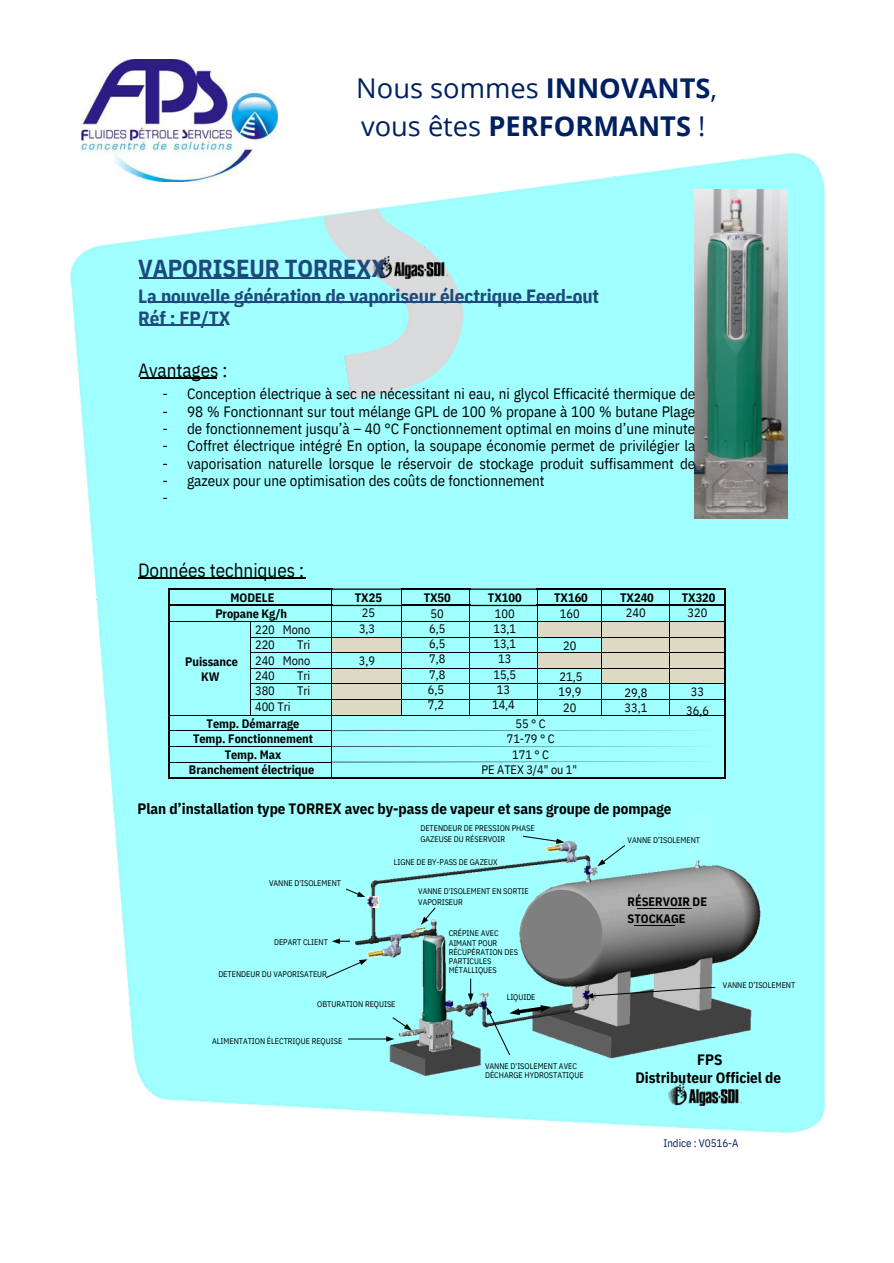
<style>
.page{position:relative;width:894px;height:1263px;background:#fff}
.page>*{position:absolute;margin:0;border:0;box-sizing:border-box;transform-origin:0 0}
.t1{font:27.3px/37.8px "Open Sans";color:#002060}
.t2{font:700 24.45px "IBM Plex Sans Cond";letter-spacing:-.005em;color:#1f497d}
.t3{font:700 19.05px/22.5px "IBM Plex Sans Cond";letter-spacing:-.005em;color:#1f497d}
.t4{font:19.05px "IBM Plex Sans Cond";letter-spacing:-.005em;color:#000}
.t5{font:15px/17.4px "IBM Plex Sans Cond";letter-spacing:-.005em;color:#000;text-align:justify}
.t6{font:700 15px/17.4px "IBM Plex Sans Cond";letter-spacing:-.005em;color:#000;text-align:center}
.t7{font:12.3px/15.3px "IBM Plex Sans Cond";color:#000;text-align:center}
.t8{font:700 12.3px/15.3px "IBM Plex Sans Cond";color:#000;text-align:center}
.t9{font:10.95px "IBM Plex Sans Cond";letter-spacing:-.005em;color:#002060}
.t10{font:8.1px/9.1px "IBM Plex Sans Cond";letter-spacing:-.005em;color:#000}
.s1{font-weight:700}
.s2{font-weight:400}
</style>
<div class="page">
<img style="left:81px;top:59px;width:196px;height:92px">
<img style="left:70px;top:151px;width:756px;height:982px">
<img style="left:295px;top:176px;width:188px;height:228px">
<img style="left:354px;top:819px;width:411px;height:261px">
<div style="left:680px;top:810px;width:36px;height:52px;background:#a5ffff"></div>
<img style="left:373px;top:256px;width:75px;height:23px">
<img style="left:668px;top:1083px;width:73px;height:23px">
<img style="left:694px;top:190px;width:93px;height:328px">
<hr style="left:140px;top:324px;width:84px;height:1px;background:#1f497d">
<hr style="left:140px;top:377px;width:76px;height:2px;background:#000">
<hr style="left:139px;top:277px;width:231px;height:1px;background:#1f497d">
<svg style="left:522px;top:836px;width:42px;height:8px"></svg>
<hr style="left:148px;top:301px;width:433px;height:1px;background:#1f497d">
<div style="left:521px;top:890px;width:81px;height:89px;background:#7f7f7f;border-radius:50%"></div>
<svg style="left:597px;top:845px;width:28px;height:21px"></svg>
<hr style="left:636px;top:908px;width:55px;height:1px;background:#000">
<hr style="left:634px;top:925px;width:40px;height:1px;background:#000">
<hr style="left:138px;top:577px;width:167px;height:2px;background:#000">
<hr style="left:170px;top:588px;width:161px;height:2px;background:#000">
<hr style="left:170px;top:605px;width:161px;height:1px;background:#000">
<hr style="left:170px;top:621px;width:80px;height:1px;background:#000">
<hr style="left:251px;top:621px;width:80px;height:1px;background:#000">
<hr style="left:251px;top:637px;width:80px;height:1px;background:#000">
<hr style="left:251px;top:652px;width:80px;height:1px;background:#000">
<hr style="left:251px;top:668px;width:80px;height:1px;background:#000">
<hr style="left:251px;top:684px;width:80px;height:1px;background:#000">
<hr style="left:251px;top:699px;width:80px;height:1px;background:#000">
<hr style="left:170px;top:715px;width:80px;height:1px;background:#000">
<svg style="left:250px;top:621px;width:1px;height:95px"></svg>
<hr style="left:251px;top:715px;width:80px;height:1px;background:#000">
<hr style="left:170px;top:730px;width:161px;height:1px;background:#000">
<hr style="left:170px;top:746px;width:161px;height:1px;background:#000">
<hr style="left:170px;top:762px;width:161px;height:1px;background:#000">
<svg style="left:168px;top:588px;width:2px;height:191px"></svg>
<hr style="left:170px;top:777px;width:161px;height:2px;background:#000">
<svg style="left:331px;top:588px;width:394px;height:191px;background:#9be1dd"></svg>
<svg style="left:346px;top:889px;width:32px;height:19px"></svg>
<svg style="left:326px;top:959px;width:41px;height:19px"></svg>
<svg style="left:331px;top:938px;width:19px;height:6px"></svg>
<svg style="left:348px;top:1017px;width:64px;height:25px;background:#95eaea"></svg>
<svg style="left:421px;top:907px;width:14px;height:18px"></svg>
<svg style="left:468px;top:978px;width:5px;height:24px"></svg>
<svg style="left:486px;top:1005px;width:65px;height:50px;background:#86cdcd"></svg>
<svg style="left:585px;top:987px;width:130px;height:11px"></svg>
<p class="t1" style="left:356px;top:69px;width:362px">Nous sommes <span class="s1">INNOVANTS</span>, vous êtes <span class="s1">PERFORMANTS</span> !</p>
<p class="t2" style="left:138px;top:252px;width:250px">VAPORISEUR TORREXX</p>
<p class="t3" style="left:138px;top:284px;width:462px">La nouvelle génération de vaporiseur électrique Feed-out<br>Réf : FP/TX</p>
<p class="t4" style="left:138px;top:357px;width:91px">Avantages :</p>
<p class="t5" style="left:162px;top:385px;width:7px">- - - - - - -</p>
<p class="t5" style="left:187px;top:385px;width:509px">Conception électrique à sec ne nécessitant ni eau, ni glycol Efficacité thermique de 98 % Fonctionnant sur tout mélange GPL de 100 % propane à 100 % butane Plage de fonctionnement jusqu’à – 40 °C Fonctionnement optimal en moins d’une minute Coffret électrique intégré En option, la soupape économie permet de privilégier la vaporisation naturelle lorsque le réservoir de stockage produit suffisamment de gazeux pour une optimisation des coûts de fonctionnement</p>
<p class="t4" style="left:138px;top:557px;width:167px">Données techniques :</p>
<p class="t8" style="left:215px;top:590px;width:73px">MODELE<br>Propane Kg/h</p>
<p class="t7" style="left:255px;top:622px;width:57px;text-align:left">220 Mono<br>220</p>
<p class="t7" style="left:255px;top:637px;width:57px;text-align:justify;text-indent:42px">Tri 240 Mono 240</p>
<p class="t8" style="left:185px;top:653px;width:54px">Puissance<br>KW</p>
<p class="t8" style="left:189px;top:716px;width:127px">Temp. Démarrage<br>Temp. Fonctionnement<br>Temp. Max<br>Branchement électrique</p>
<p class="t7" style="left:297px;top:668px;width:15px">Tri</p>
<p class="t7" style="left:255px;top:683px;width:21px">380</p>
<p class="t7" style="left:297px;top:683px;width:15px">Tri</p>
<p class="t7" style="left:255px;top:698px;width:37px">400 Tri</p>
<p class="t7" style="left:355px;top:590px;width:29px"><span class="s1">TX25<br></span>25<br>3,3</p>
<p class="t7" style="left:359px;top:653px;width:18px">3,9</p>
<p class="t7" style="left:423px;top:590px;width:29px"><span class="s1">TX50<br></span>50<br>6,5<br>6,5<br>7,8<br>7,8<br>6,5</p>
<p class="t7" style="left:427px;top:697px;width:18px">7,2</p>
<p class="t8" style="left:554px;top:590px;width:35px">TX160<br><span class="s2">160</span></p>
<p class="t7" style="left:563px;top:637px;width:15px">20</p>
<p class="t7" style="left:558px;top:669px;width:25px;text-align:left">21,5<br>19,9</p>
<p class="t7" style="left:563px;top:699px;width:15px">20</p>
<p class="t7" style="left:481px;top:716px;width:97px">55°C<br>71-79 ° C<br>171°C<br>PE ATEX 3/4" ou 1"</p>
<p class="t7" style="left:488px;top:590px;width:35px"><span class="s1">TX100<br></span>100<br>13,1<br>13,1<br>13<br>15,5<br>13</p>
<p class="t7" style="left:492px;top:697px;width:24px">14,4</p>
<p class="t8" style="left:620px;top:590px;width:35px">TX240<br><span class="s2">240</span></p>
<p class="t7" style="left:624px;top:684px;width:24px;text-align:left">29,8<br>33,1</p>
<p class="t6" style="left:137px;top:799px;width:535px">Plan d’installation type TORREX avec by-pass de vapeur et sans groupe de pompage</p>
<p class="t8" style="left:681px;top:590px;width:35px">TX320<br><span class="s2">320</span></p>
<p class="t7" style="left:690px;top:684px;width:15px">33</p>
<p class="t7" style="left:686px;top:702px;width:24px">36,6</p>
<p class="t10" style="left:269px;top:878px;width:74px">VANNE D'ISOLEMENT</p>
<p class="t10" style="left:420px;top:822px;width:116px;line-height:11.2px">DETENDEUR DE PRESSION PHASE<br>GAZEUSE DU RÉSERVOIR</p>
<p class="t10" style="left:393px;top:858px;width:105px">LIGNE DE BY-PASS DE GAZEUX</p>
<p class="t10" style="left:418px;top:885px;width:112px;line-height:11.2px">VANNE D'ISOLEMENT EN SORTIE<br>VAPORISEUR</p>
<p class="t10" style="left:274px;top:937px;width:55px">DEPART CLIENT</p>
<p class="t10" style="left:218px;top:970px;width:110px">DETENDEUR DU VAPORISATEUR</p>
<p class="t10" style="left:317px;top:1000px;width:80px">OBTURATION REQUISE</p>
<p class="t10" style="left:212px;top:1036px;width:132px">ALIMENTATION ÉLECTRIQUE REQUISE</p>
<p class="t10" style="left:448px;top:929px;width:71px">CRÉPINE AVEC<br>AIMANT POUR<br>RÉCUPÉRATION DES<br>PARTICULES<br>MÉTALLIQUES</p>
<p class="t10" style="left:506px;top:992px;width:30px">LIQUIDE</p>
<p class="t10" style="left:485px;top:1061px;width:100px">VANNE D'ISOLEMENT AVEC<br>DÉCHARGE HYDROSTATIQUE</p>
<p class="t10" style="left:627px;top:835px;width:74px">VANNE D’ISOLEMENT</p>
<p class="t8" style="left:627px;top:893px;width:81px;line-height:16.4px;text-align:left">RÉSERVOIR DE<br>STOCKAGE</p>
<p class="t10" style="left:722px;top:980px;width:74px">VANNE D’ISOLEMENT</p>
<p class="t6" style="left:635px;top:1051px;width:147px">FPS<br>Distributeur Officiel de</p>
<p class="t9" style="left:663px;top:1135px;width:77px">Indice : V0516-A</p>
</div>
